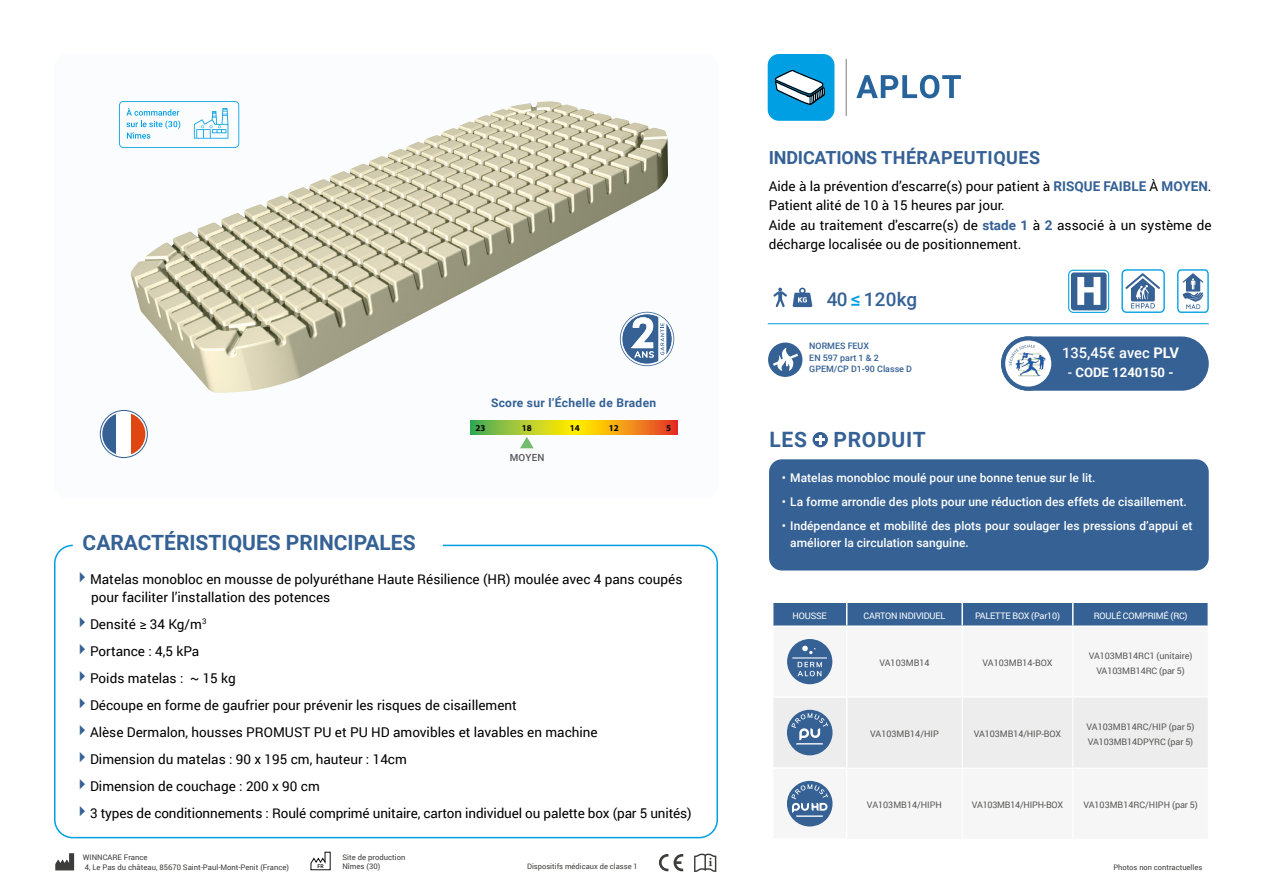
<style>
.page{position:relative;width:1263px;height:893px;background:#fff}
.page>*{position:absolute;margin:0;border:0;box-sizing:border-box;transform-origin:0 0}
.t1{font:700 21px "Roboto";color:#356195}
.t2{font:700 21px "Roboto";letter-spacing:.035em;color:#356195}
.t3{font:500 18.9px "Roboto";letter-spacing:.01em;color:#356195}
.t4{font:700 18px "Roboto";letter-spacing:.025em;color:#356195}
.t5{font:500 14.7px "Roboto";color:#fff}
.t6{font:13.5px/27px "Roboto";color:#000}
.t7{font:700 13.2px "Roboto";color:#fff}
.t8{font:500 12px/16.5px "Roboto";color:#fff}
.t9{font:700 12px "Roboto";letter-spacing:.025em;color:#356195}
.t10{font:500 9.9px "Roboto";letter-spacing:.025em;color:#575756}
.t11{font:9px/15px "Roboto";letter-spacing:-.01em;color:#575756;text-align:center}
.t12{font:9px "Roboto";letter-spacing:-.02em;color:#fff}
.t13{font:700 9px "Myriad Pro";color:#000}
.t14{font:500 8.85px/11.4px "Roboto";color:#356195}
.t15{font:7.65px/9.1px "Roboto";color:#3c3c3b}
.t16{font:7.5px "Roboto";color:#3c3c3b}
.t17{font:500 5.1px "Roboto";color:#000}
.s1{font-weight:700;color:#356195}
.s2{font-family:"Arrows";font-size:27px;color:#356195}
.s3{font-size:19.8px;color:#009fe3}
.s4{font-weight:700}
.s5{font-weight:500}
.s6{font-size:21.15px}
</style>
<div class="page">
<div style="left:773px;top:602px;width:434px;height:23px;background:#356195"></div>
<svg style="left:787px;top:639px;width:45px;height:45px"></svg>
<hr style="left:792px;top:657px;width:35px;height:2px;background:#356195">
<div style="left:774px;top:698px;width:434px;height:70px;background:#ededed"></div>
<svg style="left:787px;top:781px;width:45px;height:45px"></svg>
<svg style="left:54px;top:54px;width:664px;height:444px"></svg>
<svg style="left:470px;top:420px;width:207px;height:14px;background:#cdb021"></svg>
<svg style="left:517px;top:434px;width:20px;height:16px"></svg>
<div style="left:54px;top:545px;width:664px;height:293px;border:2px solid #009fe3;border-radius:18px"></div>
<img style="left:131px;top:102px;width:407px;height:170px">
<div style="left:769px;top:459px;width:440px;height:111px;background:#356195;border-radius:13px"></div>
<svg style="left:812px;top:432px;width:16px;height:15px"></svg>
<svg style="left:815px;top:435px;width:10px;height:9px"></svg>
<svg style="left:620px;top:312px;width:54px;height:54px"></svg>
<hr style="left:768px;top:323px;width:441px;height:1px;background:#009fe3">
<svg style="left:773px;top:288px;width:14px;height:19px"></svg>
<svg style="left:793px;top:288px;width:19px;height:19px"></svg>
<svg style="left:102px;top:412px;width:15px;height:44px"></svg>
<div style="left:117px;top:412px;width:14px;height:44px;background:#fff"></div>
<svg style="left:131px;top:412px;width:14px;height:44px"></svg>
<div style="left:100px;top:410px;width:48px;height:48px;border:1px solid #356195;border-radius:50%"></div>
<svg style="left:1177px;top:269px;width:32px;height:44px"></svg>
<svg style="left:1068px;top:270px;width:41px;height:43px"></svg>
<svg style="left:1125px;top:273px;width:35px;height:35px"></svg>
<div style="left:1121px;top:269px;width:44px;height:44px;border:1px solid #009fe3;border-radius:4px"></div>
<div style="left:768px;top:343px;width:34px;height:34px;background:#356195;border-radius:50%"></div>
<svg style="left:773px;top:348px;width:25px;height:23px"></svg>
<div style="left:768px;top:54px;width:66px;height:67px;background:#009fe3;border-radius:11px"></div>
<svg style="left:775px;top:70px;width:50px;height:35px"></svg>
<hr style="left:846px;top:59px;width:1px;height:57px;background:#7c7b7b">
<svg style="left:856px;top:75px;width:105px;height:23px"></svg>
<div style="left:1001px;top:336px;width:208px;height:55px;background:#356195;border-radius:27px"></div>
<svg style="left:1001px;top:336px;width:54px;height:55px"></svg>
<img style="left:1008px;top:342px;width:37px;height:34px">
<svg style="left:119px;top:101px;width:120px;height:47px"></svg>
<svg style="left:659px;top:854px;width:24px;height:17px"></svg>
<svg style="left:694px;top:853px;width:22px;height:19px"></svg>
<svg style="left:55px;top:853px;width:19px;height:17px"></svg>
<svg style="left:310px;top:852px;width:20px;height:18px"></svg>
<h3 class="t4" style="left:769px;top:145px;width:273px">INDICATIONS THÉRAPEUTIQUES</h3>
<p class="t6" style="left:769px;top:175px;width:444px;line-height:19.5px">Aide à la prévention d’escarre(s) pour patient à <span class="s1">RISQUE FAIBLE</span> À <span class="s1">MOYEN</span>.<br>Patient alité de 10 à 15 heures par jour.<br>Aide au traitement d'escarre(s) de <span class="s1">stade 1</span> à <span class="s1">2</span> associé à un système de décharge localisée ou de positionnement.</p>
<p class="t9" style="left:491px;top:394px;width:167px">Score sur l’Échelle de Braden</p>
<p class="t13" style="left:475px;top:422px;width:11px">23</p>
<p class="t13" style="left:522px;top:422px;width:11px">18</p>
<p class="t13" style="left:570px;top:422px;width:11px">14</p>
<p class="t13" style="left:609px;top:422px;width:11px">12</p>
<p class="t13" style="left:666px;top:422px;width:6px">5</p>
<p class="t10" style="left:510px;top:450px;width:36px">MOYEN</p>
<h1 class="t1" style="left:83px;top:528px;width:334px">CARACTÉRISTIQUES PRINCIPALES</h1>
<p class="t6" style="left:91px;top:569px;width:593px;line-height:18px;text-indent:-13px"><span class="s2">Q</span> Matelas monobloc en mousse de polyuréthane Haute Résilience (HR) moulée avec 4 pans coupés pour faciliter l’installation des potences</p>
<p class="t6" style="left:78px;top:610px;width:615px"><span class="s2">Q</span> Densité ≥ 34 Kg/m<sup>3<br></sup><span class="s2">Q</span> Portance : 4,5 kPa<br><span class="s2">Q</span> Poids matelas : ~ 15 kg<br><span class="s2">Q</span> Découpe en forme de gaufrier pour prévenir les risques de cisaillement<br><span class="s2">Q</span> Alèse Dermalon, housses PROMUST PU et PU HD amovibles et lavables en machine<br><span class="s2">Q</span> Dimension du matelas : 90 x 195 cm, hauteur : 14cm<br><span class="s2">Q</span> Dimension de couchage : 200 x 90 cm<br><span class="s2">Q</span> 3 types de conditionnements : Roulé comprimé unitaire, carton individuel ou palette box (par 5 unités)</p>
<h2 class="t3" style="left:827px;top:286px;width:92px">40 <span class="s3">≤</span> 120kg</h2>
<p class="t14" style="left:809px;top:340px;width:104px">NORMES FEUX<br>EN 597 part 1 &amp; 2<br>GPEM/CP D1-90 Classe D</p>
<p class="t5" style="left:1062px;top:342px;width:118px">135,45€ avec <span class="s4">PLV</span></p>
<p class="t7" style="left:1068px;top:363px;width:107px"><span class="s5">-</span> CODE 1240150 -</p>
<h1 class="t2" style="left:769px;top:425px;width:158px"><span class="s6">LES</span> PRODUIT</h1>
<p class="t8" style="left:782px;top:469px;width:315px">• Matelas monobloc moulé pour une bonne tenue sur le lit.</p>
<p class="t8" style="left:782px;top:493px;width:406px">• La forme arrondie des plots pour une réduction des effets de cisaillement.</p>
<p class="t8" style="left:790px;top:517px;width:404px;text-indent:-9px">• Indépendance et mobilité des plots pour soulager les pressions d’appui et améliorer la circulation sanguine.</p>
<p class="t12" style="left:793px;top:609px;width:36px">HOUSSE</p>
<p class="t12" style="left:863px;top:609px;width:83px">CARTON INDIVIDUEL</p>
<p class="t12" style="left:975px;top:609px;width:87px">PALETTE BOX (Par10)</p>
<p class="t12" style="left:1094px;top:609px;width:95px">ROULÉ COMPRIMÉ (RC)</p>
<p class="t11" style="left:879px;top:655px;width:52px">VA103MB14</p>
<p class="t11" style="left:982px;top:655px;width:72px">VA103MB14-BOX</p>
<p class="t11" style="left:1089px;top:648px;width:105px">VA103MB14RC1 (unitaire)<br>VA103MB14RC (par 5)</p>
<p class="t11" style="left:870px;top:726px;width:70px">VA103MB14/HIP</p>
<p class="t11" style="left:974px;top:726px;width:89px">VA103MB14/HIP-BOX</p>
<p class="t11" style="left:1086px;top:719px;width:110px;text-align:left">VA103MB14RC/HIP (par 5)<br>VA103MB14DPYRC (par 5)</p>
<p class="t11" style="left:867px;top:797px;width:77px">VA103MB14/HIPH</p>
<p class="t11" style="left:972px;top:797px;width:93px">VA103MB14/HIPH-BOX</p>
<p class="t11" style="left:1083px;top:797px;width:116px">VA103MB14RC/HIPH (par 5)</p>
<p class="t15" style="left:83px;top:853px;width:208px">WINNCARE France<br>4, Le Pas du château, 85670 Saint-Paul-Mont-Penit (France)</p>
<p class="t17" style="left:317px;top:862px;width:8px">FR</p>
<p class="t15" style="left:342px;top:852px;width:64px">Site de production<br>Nîmes (30)</p>
<p class="t16" style="left:1113px;top:862px;width:90px">Photos non contractuelles</p>
<p class="t16" style="left:527px;top:861px;width:112px">Dispositifs médicaux de classe 1</p>
</div>
